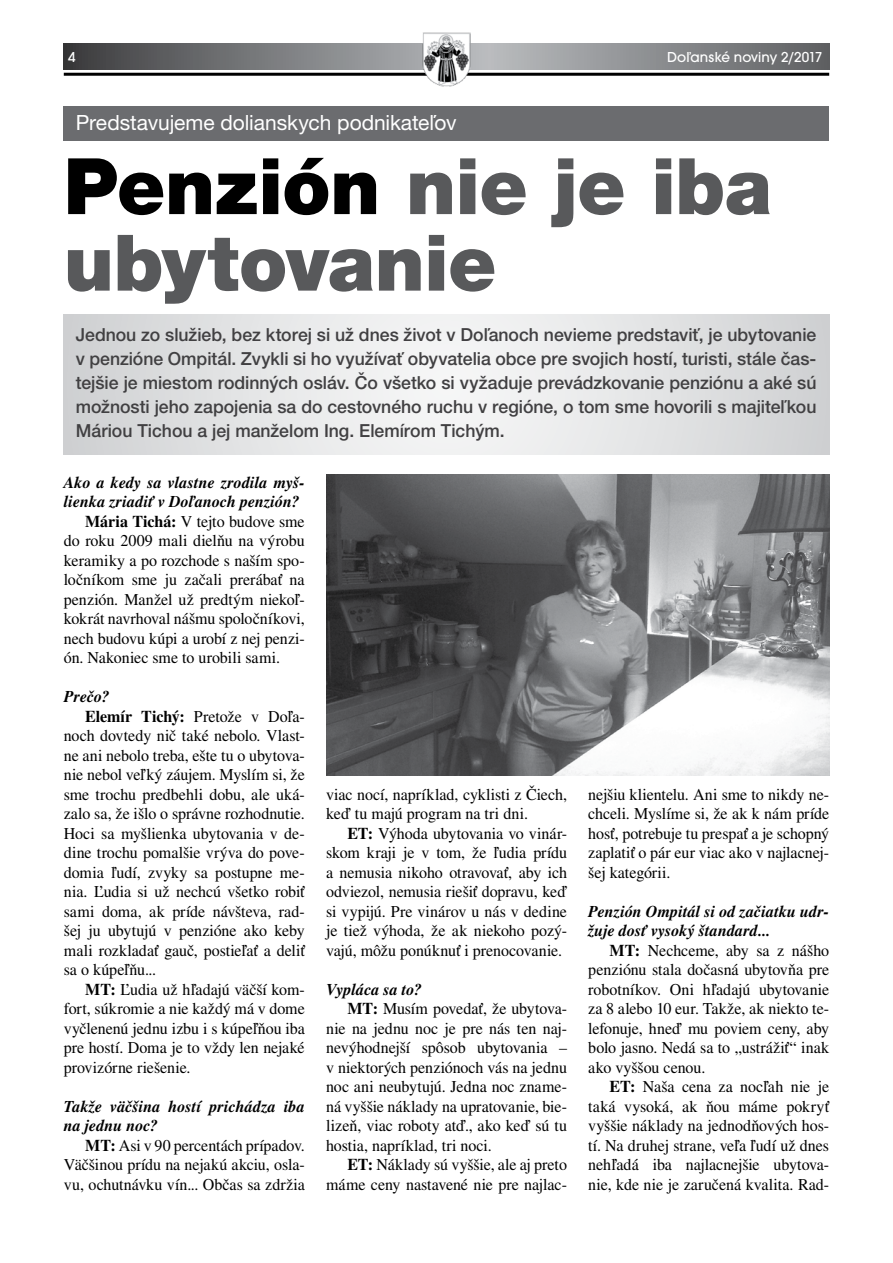
<style>
.page{position:relative;width:893px;height:1263px;background:#fff}
.page>*{position:absolute;margin:0;border:0;box-sizing:border-box;transform-origin:0 0}
.t1{font:900 78px/76.5px "Helvetica Neue LT Pro";letter-spacing:-.005em;color:#58595b}
.t2{font:21px "Helvetica Neue LT Pro";letter-spacing:-.005em;color:#fff}
.t3{font:500 18px/24px "Helvetica Neue LT Pro";color:#414042;text-align:justify}
.t4{font:16.5px/19.5px "Nimbus Roman No 9 LOT";letter-spacing:-.005em;color:#000;text-align:justify}
.t5{font:italic 500 16.5px/19.5px "Nimbus Roman No 9 LOT";letter-spacing:.01em;color:#000}
.t6{font:500 15px "Avant Garde Got Itc TOT";letter-spacing:.01em;color:#fff}
.s1{color:#000}
.s2{font-weight:500}
</style>
<div class="page">
<svg style="left:64px;top:44px;width:765px;height:26px;background:#7f8183"></svg>
<hr style="left:64px;top:73px;width:765px;height:3px;background:#000">
<img style="left:422px;top:32px;width:49px;height:55px">
<svg style="left:64px;top:314px;width:765px;height:141px"></svg>
<div style="left:64px;top:106px;width:765px;height:34px;background:#6b6c6f"></div>
<img style="left:326px;top:475px;width:503px;height:300px">
<p class="t6" style="left:68px;top:48px;width:9px">4</p>
<p class="t6" style="left:667px;top:48px;width:157px">Doľanské noviny 2/2017</p>
<p class="t2" style="left:76px;top:110px;width:382px">Predstavujeme dolianskych podnikateľov</p>
<h1 class="t1" style="left:64px;top:148px;width:710px"><span class="s1">Penzión</span> nie je iba ubytovanie</h1>
<p class="t3" style="left:76px;top:322px;width:742px">Jednou zo služieb, bez ktorej si už dnes život v Doľanoch nevieme predstaviť, je ubytovanie v penzióne Ompitál. Zvykli si ho využívať obyvatelia obce pre svojich hostí, turisti, stále čas&shy;tejšie je miestom rodinných osláv. Čo všetko si vyžaduje prevádzkovanie penziónu a aké sú možnosti jeho zapojenia sa do cestovného ruchu v regióne, o tom sme hovorili s majiteľkou Máriou Tichou a jej manželom Ing. Elemírom Tichým.</p>
<p class="t5" style="left:64px;top:472px;width:242px">Ako a kedy sa vlastne zrodila myš-</p>
<p class="t5" style="left:64px;top:492px;width:237px">lienka zriadiť v Doľanoch penzión?</p>
<p class="t4" style="left:85px;top:511px;width:221px"><span class="s2">Mária Tichá:</span> V tejto budove sme</p>
<p class="t4" style="left:64px;top:531px;width:242px">do roku 2009 mali dielňu na výrobu</p>
<p class="t4" style="left:64px;top:550px;width:242px">keramiky a po rozchode s naším spo-</p>
<p class="t4" style="left:64px;top:570px;width:242px">ločníkom sme ju začali prerábať na</p>
<p class="t4" style="left:64px;top:589px;width:242px">penzión. Manžel už predtým niekoľ-</p>
<p class="t4" style="left:64px;top:609px;width:242px">kokrát navrhoval nášmu spoločníkovi,</p>
<p class="t4" style="left:64px;top:628px;width:242px">nech budovu kúpi a urobí z nej penzi-</p>
<p class="t4" style="left:64px;top:648px;width:218px">ón. Nakoniec sme to urobili sami.</p>
<p class="t5" style="left:64px;top:687px;width:47px">Prečo?</p>
<p class="t4" style="left:85px;top:706px;width:221px"><span class="s2">Elemír Tichý:</span> Pretože v Doľa-</p>
<p class="t4" style="left:64px;top:726px;width:242px">noch dovtedy nič také nebolo. Vlast-</p>
<p class="t4" style="left:64px;top:745px;width:242px">ne ani nebolo treba, ešte tu o ubytova-</p>
<p class="t4" style="left:64px;top:765px;width:242px">nie nebol veľký záujem. Myslím si, že</p>
<p class="t4" style="left:64px;top:784px;width:242px">sme trochu predbehli dobu, ale uká-</p>
<p class="t4" style="left:64px;top:804px;width:242px">zalo sa, že išlo o správne rozhodnutie.</p>
<p class="t4" style="left:64px;top:823px;width:242px">Hoci sa myšlienka ubytovania v de-</p>
<p class="t4" style="left:64px;top:843px;width:242px">dine trochu pomalšie vrýva do pove-</p>
<p class="t4" style="left:64px;top:863px;width:242px">domia ľudí, zvyky sa postupne me-</p>
<p class="t4" style="left:64px;top:882px;width:242px">nia. Ľudia si už nechcú všetko robiť</p>
<p class="t4" style="left:64px;top:902px;width:242px">sami doma, ak príde návšteva, rad-</p>
<p class="t4" style="left:64px;top:921px;width:242px">šej ju ubytujú v penzióne ako keby</p>
<p class="t4" style="left:64px;top:941px;width:242px">mali rozkladať gauč, postieľať a deliť</p>
<p class="t4" style="left:64px;top:960px;width:94px">sa o kúpeľňu...</p>
<p class="t4" style="left:85px;top:980px;width:221px"><span class="s2">MT:</span> Ľudia už hľadajú väčší kom-</p>
<p class="t4" style="left:64px;top:999px;width:242px">fort, súkromie a nie každý má v dome</p>
<p class="t4" style="left:64px;top:1019px;width:242px">vyčlenenú jednu izbu i s kúpeľňou iba</p>
<p class="t4" style="left:64px;top:1038px;width:242px">pre hostí. Doma je to vždy len nejaké</p>
<p class="t4" style="left:64px;top:1058px;width:128px">provizórne riešenie.</p>
<p class="t5" style="left:64px;top:1097px;width:242px">Takže väčšina hostí prichádza iba na jednu noc?</p>
<p class="t4" style="left:64px;top:1136px;width:242px;text-indent:21px"><span class="s2">MT:</span> Asi v 90 percentách prípadov.<br>Väčšinou prídu na nejakú akciu, osla&shy;vu, ochutnávku vín... Občas sa zdržia</p>
<p class="t4" style="left:326px;top:785px;width:242px">viac nocí, napríklad, cyklisti z Čiech, keď tu majú program na tri dni.</p>
<p class="t4" style="left:326px;top:824px;width:242px;text-indent:21px"><span class="s2">ET:</span> Výhoda ubytovania vo vinár&shy;skom kraji je v tom, že ľudia prídu a nemusia nikoho otravovať, aby ich odviezol, nemusia riešiť dopravu, keď si vypijú. Pre vinárov u nás v dedine je tiež výhoda, že ak niekoho pozý&shy;vajú, môžu ponúknuť i prenocovanie.</p>
<p class="t5" style="left:326px;top:980px;width:97px">Vypláca sa to?</p>
<p class="t4" style="left:347px;top:999px;width:221px"><span class="s2">MT:</span> Musím povedať, že ubytova-</p>
<p class="t4" style="left:326px;top:1019px;width:242px">nie na jednu noc je pre nás ten naj-</p>
<p class="t4" style="left:326px;top:1038px;width:242px">nevýhodnejší spôsob ubytovania –</p>
<p class="t4" style="left:326px;top:1058px;width:242px">v niektorých penziónoch vás na jednu</p>
<p class="t4" style="left:326px;top:1077px;width:242px">noc ani neubytujú. Jedna noc zname-</p>
<p class="t4" style="left:326px;top:1097px;width:242px">ná vyššie náklady na upratovanie, bie-</p>
<p class="t4" style="left:326px;top:1116px;width:242px">lizeň, viac roboty atď., ako keď sú tu</p>
<p class="t4" style="left:326px;top:1136px;width:167px">hostia, napríklad, tri noci.</p>
<p class="t4" style="left:347px;top:1155px;width:221px"><span class="s2">ET:</span> Náklady sú vyššie, ale aj preto</p>
<p class="t4" style="left:326px;top:1175px;width:242px">máme ceny nastavené nie pre najlac-</p>
<p class="t4" style="left:588px;top:785px;width:242px">nejšiu klientelu. Ani sme to nikdy ne&shy;chceli. Myslíme si, že ak k nám príde hosť, potrebuje tu prespať a je schopný zaplatiť o pár eur viac ako v najlacnej&shy;šej kategórii.</p>
<p class="t5" style="left:588px;top:902px;width:242px">Penzión Ompitál si od začiatku udr&shy;žuje dosť vysoký štandard...</p>
<p class="t4" style="left:588px;top:941px;width:242px;text-indent:21px"><span class="s2">MT:</span> Nechceme, aby sa z nášho penziónu stala dočasná ubytovňa pre robotníkov. Oni hľadajú ubytovanie za 8 alebo 10 eur. Takže, ak niekto te&shy;lefonuje, hneď mu poviem ceny, aby bolo jasno. Nedá sa to „ustrážiť“ inak ako vyššou cenou.</p>
<p class="t4" style="left:588px;top:1077px;width:242px;text-indent:21px"><span class="s2">ET:</span> Naša cena za nocľah nie je taká vysoká, ak ňou máme pokryť vyššie náklady na jednodňových hos&shy;tí. Na druhej strane, veľa ľudí už dnes nehľadá iba najlacnejšie ubytova&shy;nie, kde nie je zaručená kvalita. Rad-</p>
</div>
